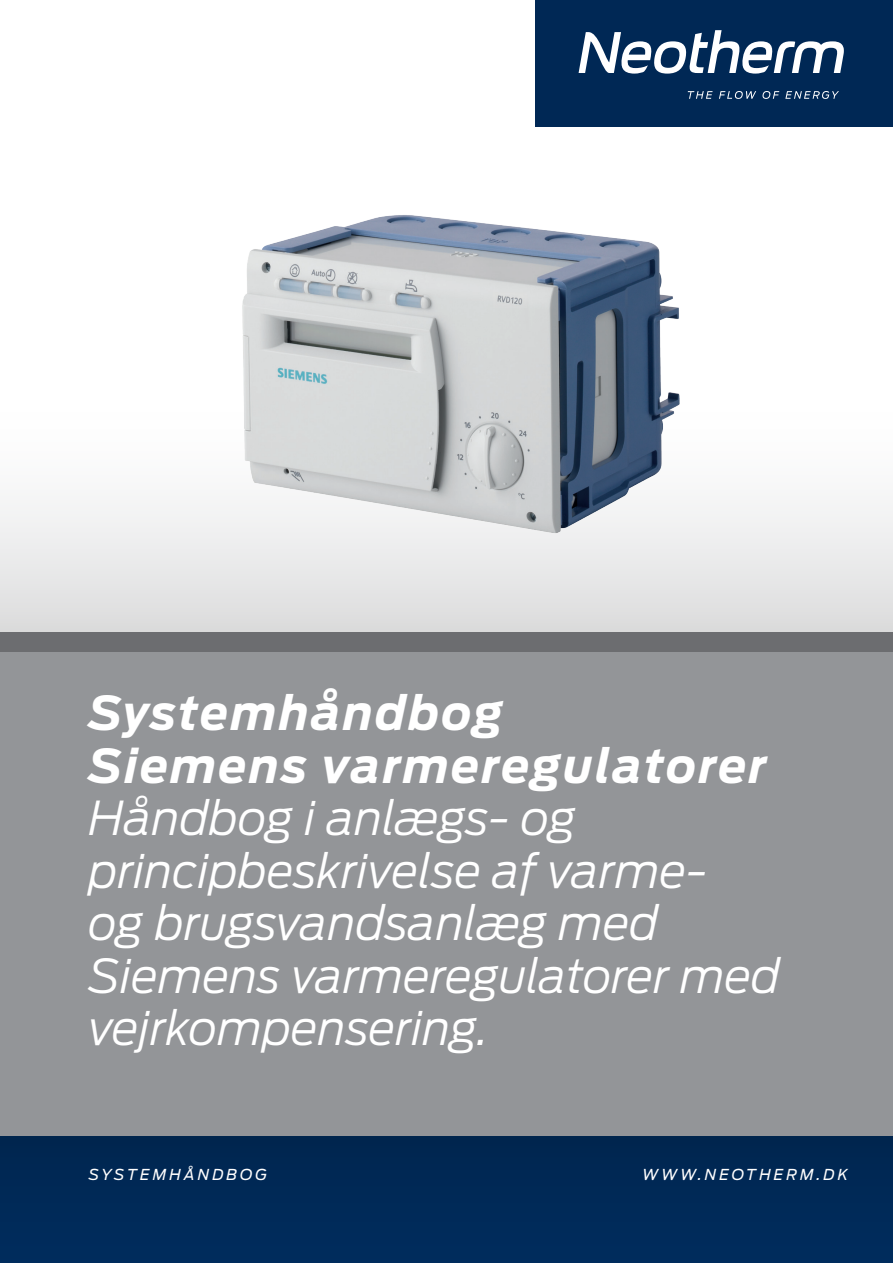
<style>
.page{position:relative;width:893px;height:1263px;background:#fff}
.page>*{position:absolute;margin:0;border:0;box-sizing:border-box;transform-origin:0 0}
.t1{font:italic 300 46.5px/52.5px "Antenna";color:#fff}
.t2{font:italic 700 46.5px "Antenna";letter-spacing:.05em;color:#fff}
.t3{font:italic 15px "Antenna";letter-spacing:.2em;color:#fff}
</style>
<div class="page">
<svg style="left:0;top:503px;width:893px;height:129px"></svg>
<div style="left:0;top:632px;width:893px;height:21px;background:#6c6d70"></div>
<div style="left:0;top:653px;width:893px;height:610px;background:#939598"></div>
<div style="left:536px;top:0;width:357px;height:126px;background:#002855"></div>
<svg style="left:688px;top:91px;width:151px;height:8px"></svg>
<svg style="left:579px;top:30px;width:265px;height:44px"></svg>
<div style="left:0;top:1137px;width:893px;height:126px;background:#002957"></div>
<img style="left:219px;top:215px;width:473px;height:343px">
<p class="t2" style="left:89px;top:686px;width:417px">Systemhåndbog</p>
<p class="t2" style="left:89px;top:738px;width:680px">Siemens varmeregulatorer</p>
<p class="t1" style="left:89px;top:792px;width:489px">Håndbog i anlægs- og</p>
<p class="t1" style="left:89px;top:845px;width:620px">principbeskrivelse af varme-</p>
<p class="t1" style="left:89px;top:897px;width:572px">og brugsvandsanlæg med</p>
<p class="t1" style="left:89px;top:950px;width:693px">Siemens varmeregulatorer med vejrkompensering.</p>
<p class="t3" style="left:89px;top:1166px;width:180px">SYSTEMHÅNDBOG</p>
<p class="t3" style="left:642px;top:1166px;width:207px">WWW.NEOTHERM.DK</p>
</div>
